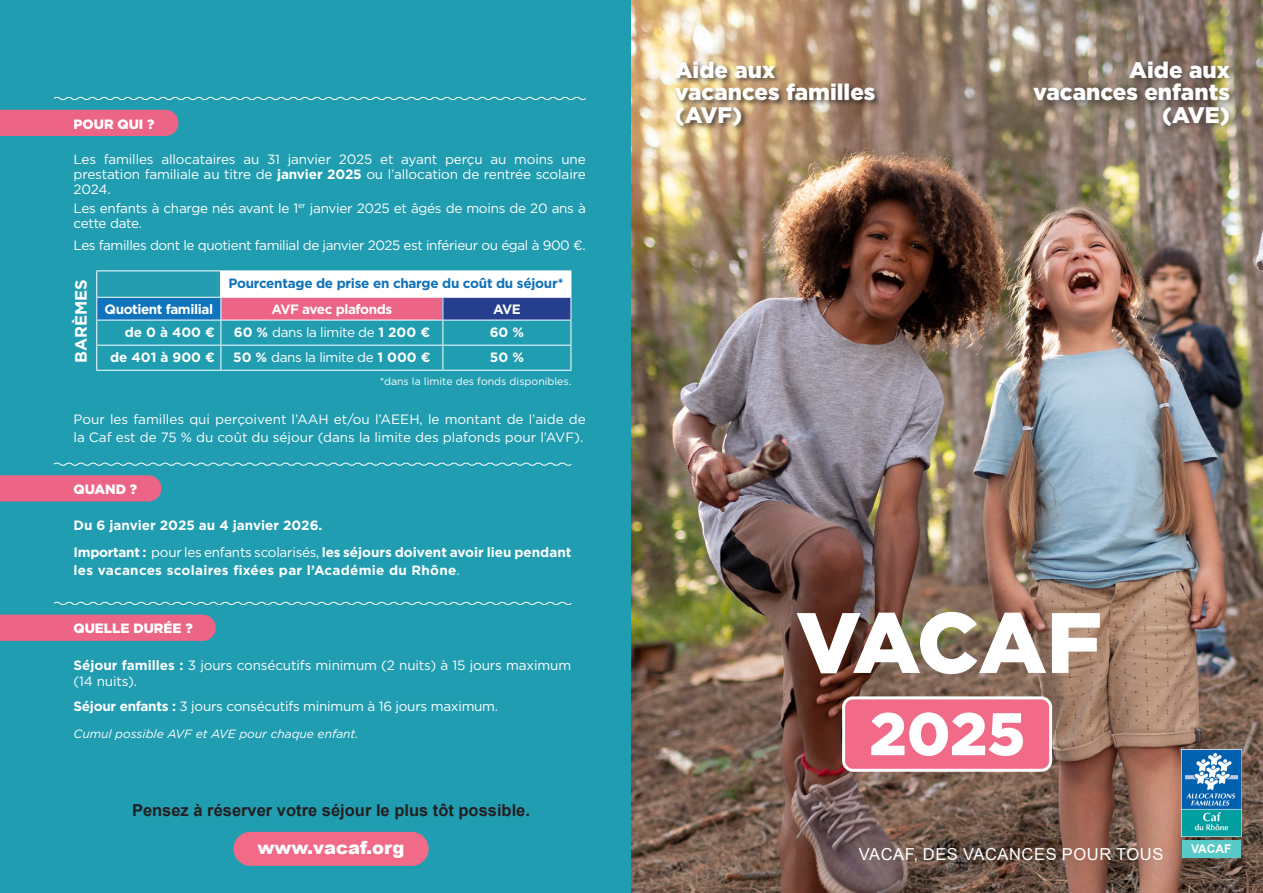
<style>
.page{position:relative;width:1263px;height:893px;background:#fff}
.page>*{position:absolute;margin:0;border:0;box-sizing:border-box;transform-origin:0 0}
.t1{font:900 85.5px "Gotham";letter-spacing:-.025em;color:#fff}
.t2{font:900 60px "Gotham";color:#fff}
.t3{font:900 22.5px/22.5px "Gotham";color:#fff}
.t4{font:900 18px "Arial";color:#fff}
.t5{font:700 16.5px "Arial";color:#231f20}
.t6{font:16.5px "Arial";letter-spacing:.035em;color:#fff}
.t7{font:700 16.5px "Gotham";color:#fff}
.t8{font:13.5px/15px "Gotham";letter-spacing:-.02em;color:#fff}
.t9{font:700 13.5px/18px "Gotham";color:#fff}
.t10{font:13.5px/18px "Gotham";color:#fff}
.t11{font:700 13.5px "Gotham";letter-spacing:-.02em;color:#0e71b8}
.t12{font:700 13.5px "Gotham";letter-spacing:-.03em;color:#fff}
.t13{font:900 13.5px "Gotham";color:#fff}
.t14{font:italic 12px "Gotham";color:#fff}
.t15{font:700 12px "Arial";color:#fff}
.t16{font:10.5px "Gotham";color:#fff}
.s1{font-weight:700}
.s2{font-weight:400}
</style>
<div class="page">
<div style="left:0;top:0;width:631px;height:893px;background:#219db1"></div>
<img style="left:631px;top:0;width:632px;height:893px">
<div style="left:674px;top:60px;width:208px;height:72px;background:#231f20;opacity:.7"></div>
<div style="left:1029px;top:55px;width:212px;height:82px;background:#231f20;opacity:.7"></div>
<img style="left:1181px;top:749px;width:60px;height:87px">
<div style="left:1182px;top:840px;width:58px;height:18px;background:#59cac7"></div>
<div style="left:844px;top:698px;width:207px;height:72px;background:#f16b88;border-radius:9px"></div>
<div style="left:842px;top:696px;width:210px;height:76px;border:3px solid #fff;border-radius:9px"></div>
<div style="left:0;top:110px;width:178px;height:26px;background:#ec6586"></div>
<div style="left:233px;top:832px;width:196px;height:34px;background:#f16b88;border-radius:17px"></div>
<div style="left:0;top:475px;width:161px;height:26px;background:#ec6586"></div>
<svg style="left:53px;top:462px;width:519px;height:4px"></svg>
<div style="left:0;top:615px;width:216px;height:26px;background:#ec6586"></div>
<svg style="left:53px;top:601px;width:519px;height:4px"></svg>
<svg style="left:53px;top:96px;width:533px;height:4px"></svg>
<div style="left:97px;top:271px;width:124px;height:26px;background:#259db0"></div>
<div style="left:221px;top:271px;width:350px;height:26px;background:#fff"></div>
<div style="left:97px;top:297px;width:124px;height:23px;background:#1074bc"></div>
<div style="left:221px;top:297px;width:222px;height:23px;background:#ec6586"></div>
<div style="left:443px;top:297px;width:128px;height:23px;background:#253f8e"></div>
<hr style="left:96px;top:270px;width:125px;height:1px;background:#fff">
<hr style="left:96px;top:297px;width:125px;height:1px;background:#fff">
<hr style="left:96px;top:320px;width:125px;height:1px;background:#fff">
<hr style="left:221px;top:320px;width:222px;height:1px;background:#fff">
<hr style="left:443px;top:320px;width:128px;height:1px;background:#fff">
<hr style="left:96px;top:345px;width:125px;height:1px;background:#fff">
<svg style="left:96px;top:271px;width:1px;height:99px"></svg>
<hr style="left:221px;top:345px;width:222px;height:1px;background:#fff">
<hr style="left:443px;top:345px;width:128px;height:1px;background:#fff">
<svg style="left:442px;top:298px;width:1px;height:72px"></svg>
<svg style="left:571px;top:271px;width:1px;height:99px"></svg>
<hr style="left:96px;top:370px;width:125px;height:1px;background:#fff">
<hr style="left:221px;top:370px;width:222px;height:1px;background:#fff">
<hr style="left:443px;top:370px;width:128px;height:1px;background:#fff">
<hr style="left:221px;top:270px;width:222px;height:1px;background:#fff">
<hr style="left:443px;top:270px;width:128px;height:1px;background:#fff">
<hr style="left:221px;top:297px;width:222px;height:1px;background:#fff">
<svg style="left:221px;top:297px;width:1px;height:73px"></svg>
<hr style="left:443px;top:297px;width:128px;height:1px;background:#fff">
<p class="t13" style="left:74px;top:115px;width:82px">POUR QUI ?</p>
<p class="t8" style="left:74px;top:151px;width:514px;text-align:justify">Les familles allocataires au 31 janvier 2025 et ayant perçu au moins une prestation familiale au titre de <span class="s1">janvier 2025</span> ou l’allocation de rentrée scolaire 2024.</p>
<p class="t8" style="left:74px;top:200px;width:514px">Les enfants à charge nés avant le 1<sup>er</sup> janvier 2025 et âgés de moins de 20 ans à cette date.</p>
<p class="t8" style="left:74px;top:238px;width:514px">Les familles dont le quotient familial de janvier 2025 est inférieur ou égal à 900 €.</p>
<p class="t7" style="left:70px;top:363px;width:85px;rotate:-90deg">BARÈMES</p>
<p class="t11" style="left:228px;top:274px;width:337px">Pourcentage de prise en charge du coût du séjour*</p>
<p class="t12" style="left:105px;top:300px;width:110px">Quotient familial</p>
<p class="t12" style="left:271px;top:300px;width:122px">AVF avec plafonds</p>
<p class="t9" style="left:493px;top:300px;width:29px">AVE</p>
<p class="t9" style="left:125px;top:323px;width:92px">de 0 à 400 €</p>
<p class="t8" style="left:234px;top:324px;width:198px"><span class="s1">60 %</span> dans la limite de <span class="s1">1 200 €</span></p>
<p class="t9" style="left:490px;top:323px;width:36px">60 %</p>
<p class="t9" style="left:110px;top:348px;width:106px">de 401 à 900 €</p>
<p class="t8" style="left:233px;top:349px;width:199px"><span class="s1">50 %</span> dans la limite de <span class="s1">1 000 €</span></p>
<p class="t9" style="left:490px;top:348px;width:36px">50 %</p>
<p class="t16" style="left:380px;top:375px;width:193px">*dans la limite des fonds disponibles.</p>
<p class="t10" style="left:74px;top:410px;width:514px">Pour les familles qui perçoivent l’AAH et/ou l’AEEH, le montant de l’aide de la Caf est de 75 % du coût du séjour (dans la limite des plafonds pour l’AVF).</p>
<p class="t13" style="left:74px;top:480px;width:65px">QUAND ?</p>
<p class="t9" style="left:74px;top:516px;width:250px">Du 6 janvier 2025 au 4 janvier 2026.</p>
<p class="t9" style="left:74px;top:543px;width:499px">Important : <span class="s2">pour les enfants scolarisés,</span> les séjours doivent avoir lieu pendant les vacances scolaires fixées par l’Académie du Rhône<span class="s2">.</span></p>
<p class="t13" style="left:74px;top:619px;width:121px">QUELLE DURÉE ?</p>
<p class="t8" style="left:74px;top:657px;width:499px;line-height:16.2px"><span class="s1">Séjour familles :</span> 3 jours consécutifs minimum (2 nuits) à 15 jours maximum (14 nuits).</p>
<p class="t8" style="left:74px;top:698px;width:426px"><span class="s1">Séjour enfants :</span> 3 jours consécutifs minimum à 16 jours maximum.</p>
<p class="t14" style="left:74px;top:727px;width:286px">Cumul possible AVF et AVE pour chaque enfant.</p>
<p class="t5" style="left:132px;top:799px;width:399px">Pensez à réserver votre séjour le plus tôt possible.</p>
<p class="t4" style="left:258px;top:835px;width:148px">www.vacaf.org</p>
<p class="t3" style="left:675px;top:58px;width:202px">Aide aux vacances familles (AVF)</p>
<p class="t3" style="left:1033px;top:58px;width:198px;text-align:right">Aide aux vacances enfants</p>
<p class="t3" style="left:1162px;top:103px;width:69px">(AVE)</p>
<p class="t1" style="left:796px;top:584px;width:307px">VACAF</p>
<p class="t2" style="left:869px;top:693px;width:157px">2025</p>
<p class="t6" style="left:859px;top:842px;width:306px">VACAF, DES VACANCES POUR TOUS</p>
<p class="t15" style="left:1191px;top:841px;width:42px">VACAF</p>
</div>
